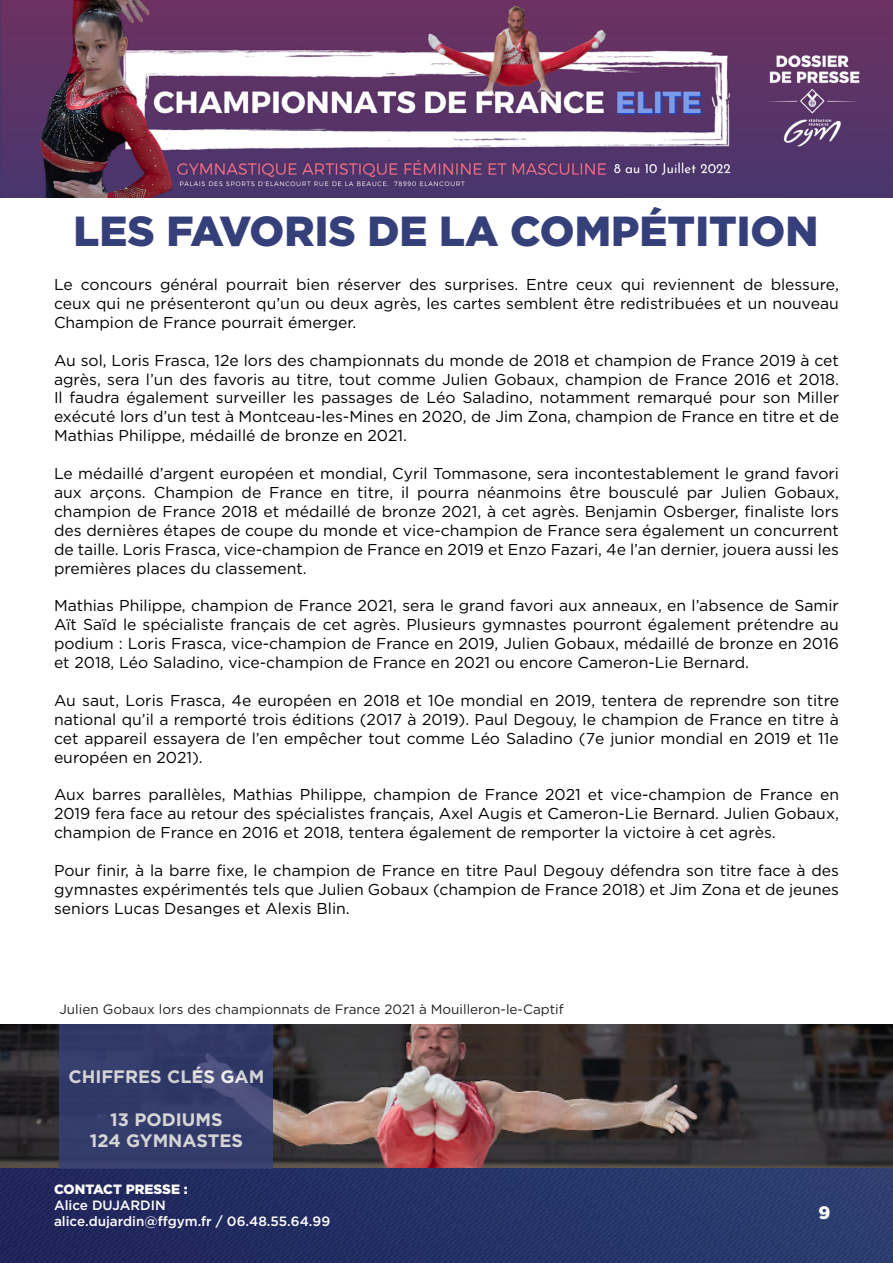
<style>
.page{position:relative;width:893px;height:1263px;background:#fff}
.page>*{position:absolute;margin:0;border:0;box-sizing:border-box;transform-origin:0 0}
.t1{font:900 42px "Gotham HTF";color:#35407a}
.t2{font:700 18px/21.6px "Gotham HTF";color:#fff;text-align:center}
.t3{font:900 18px "Gotham HTF";color:#fff}
.t4{font:15.75px/18.9px "Gotham HTF";color:#000;text-align:justify}
.t5{font:13.5px "Gotham HTF";color:#231f20}
.t6{font:500 13.5px/16.2px "Gotham HTF";color:#fff}
.t7{font:900 13.5px "Gotham HTF";color:#fff}
</style>
<div class="page">
<img style="left:0;top:1167px;width:893px;height:96px">
<img style="left:0;top:0;width:893px;height:197px">
<img style="left:0;top:1024px;width:893px;height:143px">
<svg style="left:60px;top:1024px;width:213px;height:144px;background:#343c6b"></svg>
<h1 class="t1" style="left:74px;top:207px;width:746px">LES FAVORIS DE LA COMPÉTITION</h1>
<p class="t4" style="left:54px;top:275px;width:786px">Le concours général pourrait bien réserver des surprises. Entre ceux qui reviennent de blessure, ceux qui ne présenteront qu’un ou deux agrès, les cartes semblent être redistribuées et un nouveau Champion de France pourrait émerger.</p>
<p class="t4" style="left:54px;top:350px;width:786px">Au sol, Loris Frasca, 12e lors des championnats du monde de 2018 et champion de France 2019 à cet agrès, sera l’un des favoris au titre, tout comme Julien Gobaux, champion de France 2016 et 2018.<br>Il faudra également surveiller les passages de Léo Saladino, notamment remarqué pour son Miller exécuté lors d’un test à Montceau-les-Mines en 2020, de Jim Zona, champion de France en titre et de Mathias Philippe, médaillé de bronze en 2021.</p>
<p class="t4" style="left:54px;top:464px;width:787px">Le médaillé d’argent européen et mondial, Cyril Tommasone, sera incontestablement le grand favori aux arçons. Champion de France en titre, il pourra néanmoins être bousculé par Julien Gobaux, champion de France 2018 et médaillé de bronze 2021, à cet agrès. Benjamin Osberger, finaliste lors des dernières étapes de coupe du monde et vice-champion de France sera également un concurrent de taille. Loris Frasca, vice-champion de France en 2019 et Enzo Fazari, 4e l’an dernier, jouera aussi les premières places du classement.</p>
<p class="t4" style="left:54px;top:596px;width:786px">Mathias Philippe, champion de France 2021, sera le grand favori aux anneaux, en l’absence de Samir Aït Saïd le spécialiste français de cet agrès. Plusieurs gymnastes pourront également prétendre au podium : Loris Frasca, vice-champion de France en 2019, Julien Gobaux, médaillé de bronze en 2016 et 2018, Léo Saladino, vice-champion de France en 2021 ou encore Cameron-Lie Bernard.</p>
<p class="t4" style="left:54px;top:691px;width:786px">Au saut, Loris Frasca, 4e européen en 2018 et 10e mondial en 2019, tentera de reprendre son titre national qu’il a remporté trois éditions (2017 à 2019). Paul Degouy, le champion de France en titre à cet appareil essayera de l’en empêcher tout comme Léo Saladino (7e junior mondial en 2019 et 11e européen en 2021).</p>
<p class="t4" style="left:54px;top:785px;width:786px">Aux barres parallèles, Mathias Philippe, champion de France 2021 et vice-champion de France en 2019 fera face au retour des spécialistes français, Axel Augis et Cameron-Lie Bernard. Julien Gobaux, champion de France en 2016 et 2018, tentera également de remporter la victoire à cet agrès.</p>
<p class="t4" style="left:54px;top:861px;width:786px">Pour finir, à la barre fixe, le champion de France en titre Paul Degouy défendra son titre face à des gymnastes expérimentés tels que Julien Gobaux (champion de France 2018) et Jim Zona et de jeunes seniors Lucas Desanges et Alexis Blin.</p>
<p class="t5" style="left:60px;top:1002px;width:506px">Julien Gobaux lors des championnats de France 2021 à Mouilleron-le-Captif</p>
<p class="t2" style="left:68px;top:1065px;width:197px">CHIFFRES CLÉS GAM</p>
<p class="t2" style="left:90px;top:1108px;width:155px">13 PODIUMS<br>124 GYMNASTES</p>
<p class="t7" style="left:54px;top:1181px;width:135px">CONTACT PRESSE :</p>
<p class="t6" style="left:54px;top:1196px;width:278px">Alice DUJARDIN<br>alice.dujardin@ffgym.fr / 06.48.55.64.99</p>
<p class="t3" style="left:819px;top:1202px;width:13px">9</p>
</div>
